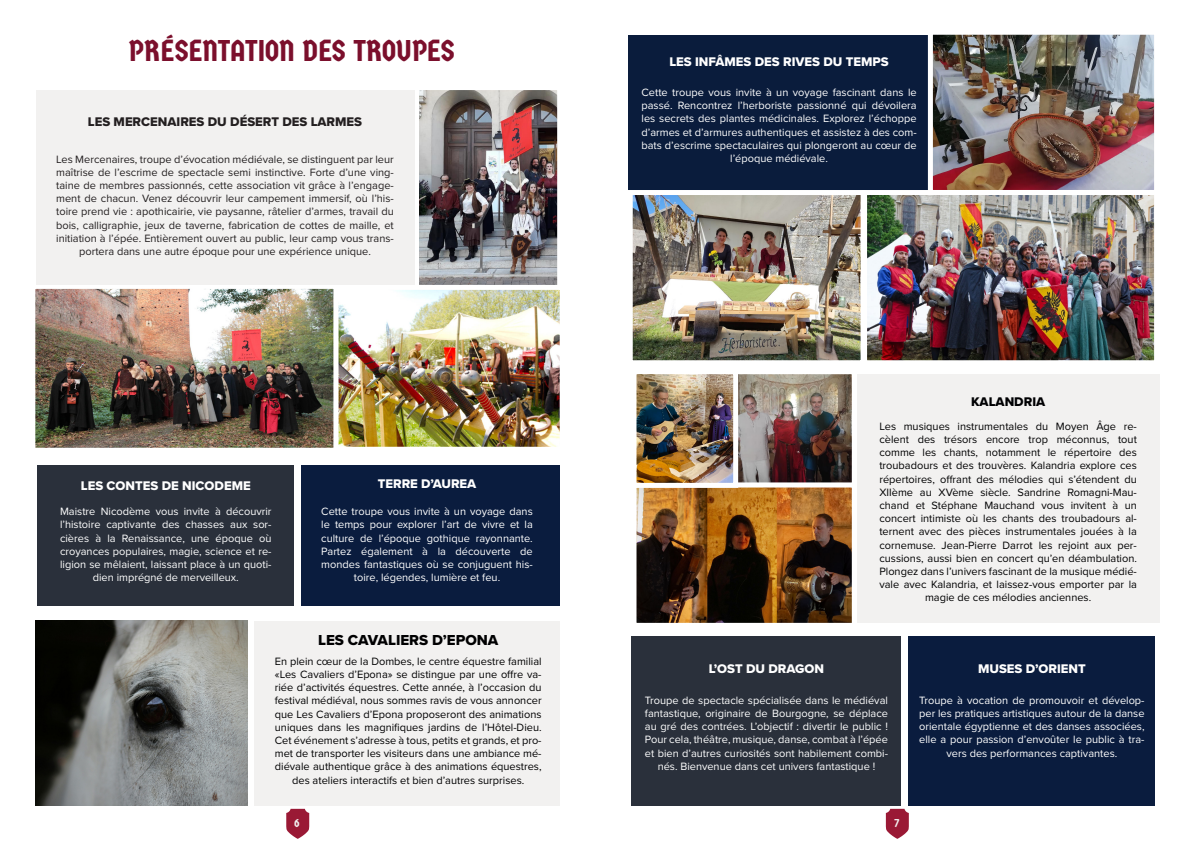
<style>
.page{position:relative;width:1191px;height:842px;background:#fff}
.page>*{position:absolute;margin:0;border:0;box-sizing:border-box;transform-origin:0 0}
.t1{font:30px "Germania One";color:#7b0f2c}
.t2{font:15px "Proxima Nova Extrabld";color:#000001}
.t3{font:13px "Proxima Nova Extrabld";color:#fff}
.t4{font:13px "Proxima Nova Extrabld";color:#231f20}
.t5{font:13px "Proxima Nova Extrabld";color:#000002}
.t6{font:12px "Germania One";color:#f2f1f0}
.t7{font:11px/13.2px "Proxima Nova";color:#fff;text-align:center}
.t8{font:11px/13.2px "Proxima Nova";color:#000001;text-align:center}
.t9{font:11px/13.2px "Proxima Nova";color:#231f20;text-align:center}
</style>
<div class="page">
<svg style="left:885px;top:809px;width:24px;height:30px"></svg>
<svg style="left:286px;top:809px;width:23px;height:30px"></svg>
<div style="left:909px;top:636px;width:246px;height:170px;background:#0a1c3e"></div>
<div style="left:301px;top:465px;width:258px;height:141px;background:#0a1c3e"></div>
<div style="left:631px;top:636px;width:270px;height:170px;background:#2a303b"></div>
<img style="left:420px;top:91px;width:136px;height:194px">
<div style="left:414px;top:85px;width:148px;height:208px;border:5px solid #fff"></div>
<img style="left:36px;top:290px;width:523px;height:157px">
<div style="left:30px;top:284px;width:309px;height:169px;border:5px solid #fff"></div>
<div style="left:333px;top:285px;width:232px;height:167px;border:5px solid #fff"></div>
<div style="left:36px;top:90px;width:378px;height:195px;background:#f2f1f0"></div>
<div style="left:628px;top:35px;width:302px;height:165px;background:#0a1c3c"></div>
<img style="left:634px;top:196px;width:519px;height:163px">
<div style="left:862px;top:190px;width:297px;height:175px;border:5px solid #fff"></div>
<div style="left:628px;top:190px;width:237px;height:175px;border:5px solid #fff"></div>
<img style="left:934px;top:36px;width:219px;height:153px">
<div style="left:928px;top:30px;width:231px;height:165px;border:5px solid #fff"></div>
<div style="left:856px;top:374px;width:303px;height:249px;background:#f2f1f0"></div>
<img style="left:738px;top:375px;width:112px;height:107px">
<div style="left:722px;top:369px;width:134px;height:119px;border:5px solid #fff"></div>
<img style="left:637px;top:488px;width:214px;height:134px">
<div style="left:631px;top:482px;width:226px;height:146px;border:5px solid #fff"></div>
<img style="left:637px;top:375px;width:95px;height:107px">
<div style="left:631px;top:369px;width:107px;height:119px;border:5px solid #fff"></div>
<div style="left:254px;top:621px;width:305px;height:185px;background:#f2f1f0"></div>
<img style="left:35px;top:621px;width:213px;height:185px">
<div style="left:37px;top:465px;width:257px;height:141px;background:#2a303b"></div>
<p class="t1" style="left:129px;top:34px;width:327px">PRÉSENTATION DES TROUPES</p>
<p class="t4" style="left:88px;top:112px;width:276px">LES MERCENAIRES DU DÉSERT DES LARMES</p>
<p class="t9" style="left:56px;top:152px;width:339px">Les Mercenaires, troupe d’évocation médiévale, se distinguent par leur maîtrise de l’escrime de spectacle semi instinctive. Forte d’une ving&shy;taine de membres passionnés, cette association vit grâce à l’engage&shy;ment de chacun. Venez découvrir leur campement immersif, où l’his&shy;toire prend vie : apothicairie, vie paysanne, râtelier d’armes, travail du bois, calligraphie, jeux de taverne, fabrication de cottes de maille, et initiation à l’épée. Entièrement ouvert au public, leur camp vous trans&shy;portera dans une autre époque pour une expérience unique.</p>
<p class="t3" style="left:81px;top:476px;width:171px">LES CONTES DE NICODEME</p>
<p class="t7" style="left:60px;top:504px;width:213px">Maistre Nicodème vous invite à découvrir l’histoire captivante des chasses aux sor&shy;cières à la Renaissance, une époque où croyances populaires, magie, science et re&shy;ligion se mêlaient, laissant place à un quoti&shy;dien imprégné de merveilleux.</p>
<p class="t3" style="left:378px;top:474px;width:100px">TERRE D’AUREA</p>
<p class="t7" style="left:321px;top:504px;width:213px">Cette troupe vous invite à un voyage dans le temps pour explorer l’art de vivre et la culture de l’époque gothique rayonnante.<br>Partez également à la découverte de mondes fantastiques où se conjuguent his&shy;toire, légendes, lumière et feu.</p>
<p class="t2" style="left:318px;top:629px;width:182px">LES CAVALIERS D’EPONA</p>
<p class="t8" style="left:275px;top:654px;width:268px">En plein cœur de la Dombes, le centre équestre familial «Les Cavaliers d’Epona» se distingue par une offre va&shy;riée d’activités équestres. Cette année, à l’occasion du festival médiéval, nous sommes ravis de vous annoncer que Les Cavaliers d’Epona proposeront des animations uniques dans les magnifiques jardins de l’Hôtel-Dieu.<br>Cet événement s’adresse à tous, petits et grands, et pro&shy;met de transporter les visiteurs dans une ambiance mé&shy;diévale authentique grâce à des animations équestres, des ateliers interactifs et bien d’autres surprises.</p>
<p class="t3" style="left:669px;top:52px;width:221px">LES INFÂMES DES RIVES DU TEMPS</p>
<p class="t7" style="left:641px;top:85px;width:277px">Cette troupe vous invite à un voyage fascinant dans le passé. Rencontrez l’herboriste passionné qui dévoilera les secrets des plantes médicinales. Explorez l’échoppe d’armes et d’armures authentiques et assistez à des com&shy;bats d’escrime spectaculaires qui plongeront au cœur de l’époque médiévale.</p>
<p class="t5" style="left:971px;top:392px;width:76px">KALANDRIA</p>
<p class="t3" style="left:709px;top:659px;width:117px">L’OST DU DRAGON</p>
<p class="t8" style="left:879px;top:419px;width:259px">Les musiques instrumentales du Moyen Âge re&shy;cèlent des trésors encore trop méconnus, tout comme les chants, notamment le répertoire des troubadours et des trouvères. Kalandria explore ces répertoires, offrant des mélodies qui s’étendent du XIIème au XVème siècle. Sandrine Romagni-Mau&shy;chand et Stéphane Mauchand vous invitent à un concert intimiste où les chants des troubadours al&shy;ternent avec des pièces instrumentales jouées à la cornemuse. Jean-Pierre Darrot les rejoint aux per&shy;cussions, aussi bien en concert qu’en déambulation.<br>Plongez dans l’univers fascinant de la musique médié&shy;vale avec Kalandria, et laissez-vous emporter par la magie de ces mélodies anciennes.</p>
<p class="t3" style="left:978px;top:659px;width:109px">MUSES D’ORIENT</p>
<p class="t7" style="left:645px;top:693px;width:245px">Troupe de spectacle spécialisée dans le médiéval fantastique, originaire de Bourgogne, se déplace au gré des contrées. L’objectif : divertir le public !<br>Pour cela, théâtre, musique, danse, combat à l’épée et bien d’autres curiosités sont habilement combi&shy;nés. Bienvenue dans cet univers fantastique !</p>
<p class="t7" style="left:919px;top:693px;width:227px">Troupe à vocation de promouvoir et dévelop&shy;per les pratiques artistiques autour de la danse orientale égyptienne et des danses associées, elle a pour passion d’envoûter le public à tra&shy;vers des performances captivantes.</p>
<p class="t6" style="left:294px;top:816px;width:7px">6</p>
<p class="t6" style="left:894px;top:816px;width:7px">7</p>
</div>
